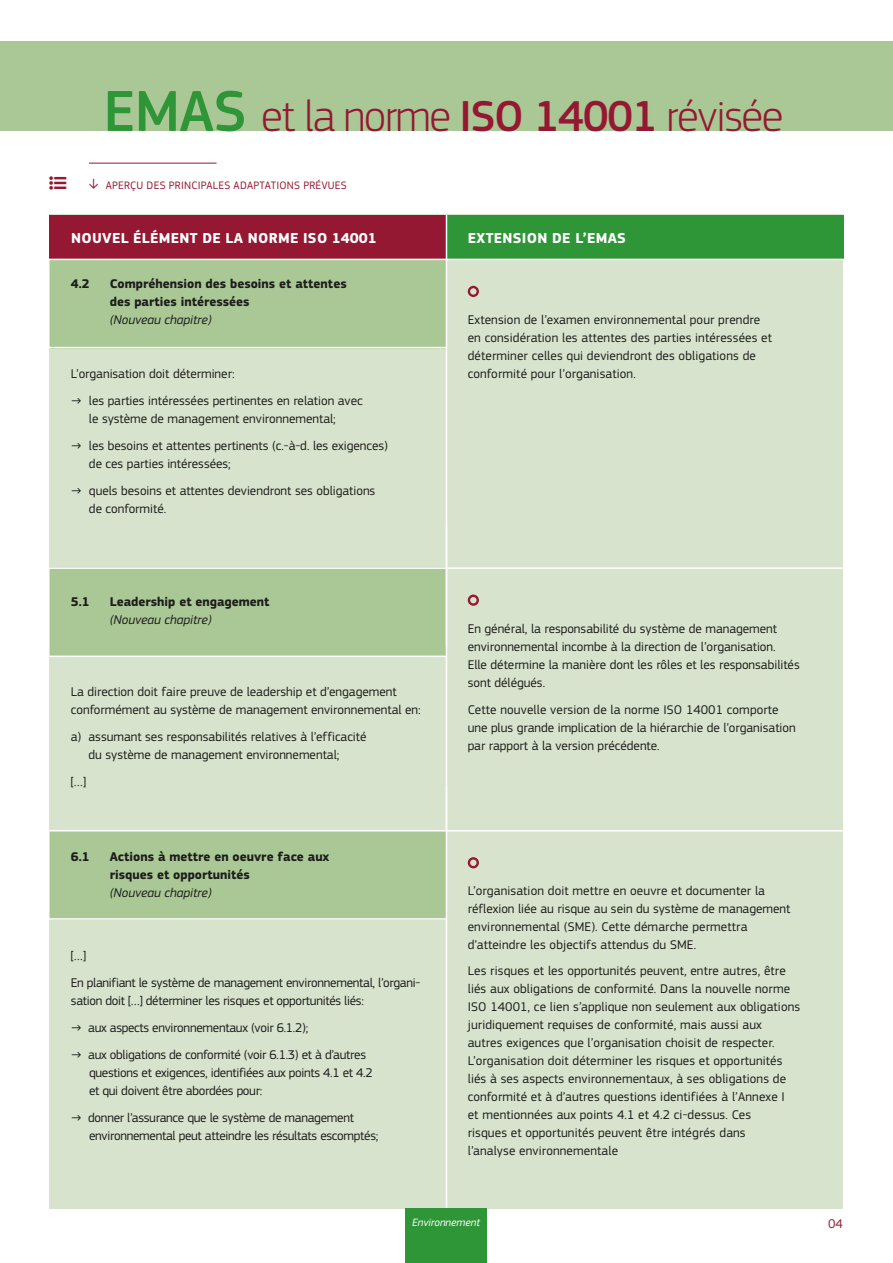
<style>
.page{position:relative;width:893px;height:1263px;background:#fff}
.page>*{position:absolute;margin:0;border:0;box-sizing:border-box;transform-origin:0 0}
.t1{font:300 45px "EC Square Sans Pro";letter-spacing:-.03em;color:#951832}
.t2{font:700 15px "EC Square Sans Pro";letter-spacing:.02em;color:#fff}
.t3{font:13.2px/18px "EC Square Sans Pro";color:#1d1d1b}
.t4{font:13.2px/18px "EC Square Sans Pro";letter-spacing:-.02em;color:#1d1d1b}
.t5{font:700 13.2px/18px "EC Square Sans Pro";color:#1d1d1b}
.t6{font:italic 13.2px "EC Square Sans Pro";color:#1d1d1b}
.t7{font:13.2px "EC Square Sans Pro";color:#951832}
.t8{font:11.25px "EC Square Sans Pro";letter-spacing:.02em;color:#951832}
.t9{font:italic 11.1px "EC Square Sans Pro";color:#fff}
.s1{font-weight:500;font-size:60px;color:#2f9638}
.s2{font-weight:500}
.s3{font-weight:300;font-size:15px}
</style>
<div class="page">
<div style="left:0;top:42px;width:893px;height:89px;background:#aac796"></div>
<div style="left:50px;top:215px;width:793px;height:353px;background:#d7e3cc"></div>
<div style="left:50px;top:215px;width:396px;height:44px;background:#951832"></div>
<div style="left:50px;top:259px;width:396px;height:89px;background:#aac796"></div>
<hr style="left:21px;top:347px;width:425px;height:1px;background:#fff">
<div style="left:50px;top:568px;width:793px;height:263px;background:#d7e3cc"></div>
<div style="left:50px;top:568px;width:396px;height:89px;background:#aac796"></div>
<svg style="left:468px;top:594px;width:11px;height:12px"></svg>
<hr style="left:446px;top:523px;width:1px;height:431px;background:#fff">
<hr style="left:21px;top:656px;width:425px;height:1px;background:#fff">
<hr style="left:19px;top:567px;width:851px;height:2px;background:#fff">
<div style="left:50px;top:831px;width:793px;height:378px;background:#d7e3cc"></div>
<div style="left:50px;top:830px;width:396px;height:90px;background:#aac796"></div>
<svg style="left:468px;top:857px;width:11px;height:11px"></svg>
<hr style="left:446px;top:786px;width:1px;height:430px;background:#fff">
<hr style="left:21px;top:918px;width:425px;height:2px;background:#fff">
<hr style="left:19px;top:830px;width:851px;height:1px;background:#fff">
<div style="left:406px;top:1209px;width:81px;height:54px;background:#2f9638"></div>
<hr style="left:89px;top:163px;width:128px;height:1px;background:#951832">
<div style="left:447px;top:215px;width:396px;height:44px;background:#2f9638"></div>
<svg style="left:468px;top:286px;width:11px;height:11px"></svg>
<hr style="left:446px;top:215px;width:1px;height:430px;background:#fff">
<hr style="left:19px;top:259px;width:851px;height:1px;background:#fff">
<h1 class="t1" style="left:104px;top:90px;width:682px"><span class="s1">EMAS</span> et la norme <span class="s2">ISO 14001</span> révisée</h1>
<p class="t8" style="left:89px;top:178px;width:259px"><span class="s3">h</span> APERÇU DES PRINCIPALES ADAPTATIONS PRÉVUES</p>
<p class="t2" style="left:71px;top:229px;width:307px">NOUVEL ÉLÉMENT DE LA NORME ISO 14001</p>
<p class="t5" style="left:71px;top:275px;width:20px">4.2</p>
<p class="t5" style="left:110px;top:275px;width:238px">Compréhension des besoins et attentes des parties intéressées</p>
<p class="t6" style="left:110px;top:312px;width:103px">(Nouveau chapitre)</p>
<p class="t3" style="left:71px;top:365px;width:165px">L’organisation doit déterminer:</p>
<p class="t3" style="left:89px;top:392px;width:275px;text-indent:-18px">→ les parties intéressées pertinentes en relation avec le système de management environnemental;</p>
<p class="t3" style="left:89px;top:437px;width:301px;text-indent:-18px">→ les besoins et attentes pertinents (c.-à-d. les exigences) de ces parties intéressées;</p>
<p class="t3" style="left:89px;top:482px;width:288px;text-indent:-18px">→ quels besoins et attentes deviendront ses obligations de conformité.</p>
<p class="t5" style="left:71px;top:593px;width:20px">5.1</p>
<p class="t5" style="left:110px;top:593px;width:161px">Leadership et engagement</p>
<p class="t6" style="left:110px;top:612px;width:103px">(Nouveau chapitre)</p>
<p class="t3" style="left:71px;top:682px;width:351px">La direction doit faire preuve de leadership et d’engagement conformément au système de management environnemental en:</p>
<p class="t3" style="left:89px;top:727px;width:279px;text-indent:-18px">a) assumant ses responsabilités relatives à l’efficacité du système de management environnemental;</p>
<p class="t3" style="left:71px;top:772px;width:17px">[…]</p>
<p class="t5" style="left:71px;top:848px;width:20px">6.1</p>
<p class="t5" style="left:110px;top:848px;width:221px">Actions à mettre en oeuvre face aux risques et opportunités</p>
<p class="t6" style="left:110px;top:885px;width:103px">(Nouveau chapitre)</p>
<p class="t4" style="left:71px;top:942px;width:351px;line-height:27px">[…]<br>En planifiant le système de management environnemental, l’organi-</p>
<p class="t4" style="left:71px;top:991px;width:295px">sation doit […] déterminer les risques et opportunités liés:</p>
<p class="t4" style="left:71px;top:1018px;width:239px">→ aux aspects environnementaux (voir 6.1.2);</p>
<p class="t4" style="left:89px;top:1045px;width:285px;text-indent:-18px">→ aux obligations de conformité (voir 6.1.3) et à d’autres questions et exigences, identifiées aux points 4.1 et 4.2 et qui doivent être abordées pour:</p>
<p class="t4" style="left:89px;top:1108px;width:291px;text-indent:-18px">→ donner l’assurance que le système de management environnemental peut atteindre les résultats escomptés;</p>
<p class="t2" style="left:468px;top:229px;width:160px">EXTENSION DE L’EMAS</p>
<p class="t3" style="left:468px;top:311px;width:306px">Extension de l’examen environnemental pour prendre en considération les attentes des parties intéressées et déterminer celles qui deviendront des obligations de conformité pour l’organisation.</p>
<p class="t3" style="left:468px;top:619px;width:333px">En général, la responsabilité du système de management environnemental incombe à la direction de l’organisation.<br>Elle détermine la manière dont les rôles et les responsabilités sont délégués.</p>
<p class="t3" style="left:468px;top:700px;width:329px">Cette nouvelle version de la norme ISO 14001 comporte une plus grande implication de la hiérarchie de l’organisation par rapport à la version précédente.</p>
<p class="t3" style="left:468px;top:882px;width:324px">L’organisation doit mettre en oeuvre et documenter la réflexion liée au risque au sein du système de management environnemental (SME). Cette démarche permettra d’atteindre les objectifs attendus du SME.</p>
<p class="t3" style="left:468px;top:961px;width:334px">Les risques et les opportunités peuvent, entre autres, être liés aux obligations de conformité. Dans la nouvelle norme ISO 14001, ce lien s’applique non seulement aux obligations juridiquement requises de conformité, mais aussi aux<br>autres exigences que l’organisation choisit de respecter.<br>L’organisation doit déterminer les risques et opportunités liés à ses aspects environnementaux, à ses obligations de conformité et à d’autres questions identifiées à l’Annexe I<br>et mentionnées aux points 4.1 et 4.2 ci-dessus. Ces<br>risques et opportunités peuvent être intégrés dans<br>l’analyse environnementale</p>
<p class="t9" style="left:412px;top:1216px;width:69px">Environnement</p>
<p class="t7" style="left:828px;top:1215px;width:16px">04</p>
<p class="t9" style="left:418px;top:1216px;width:58px">Enviro ment</p>
</div>
